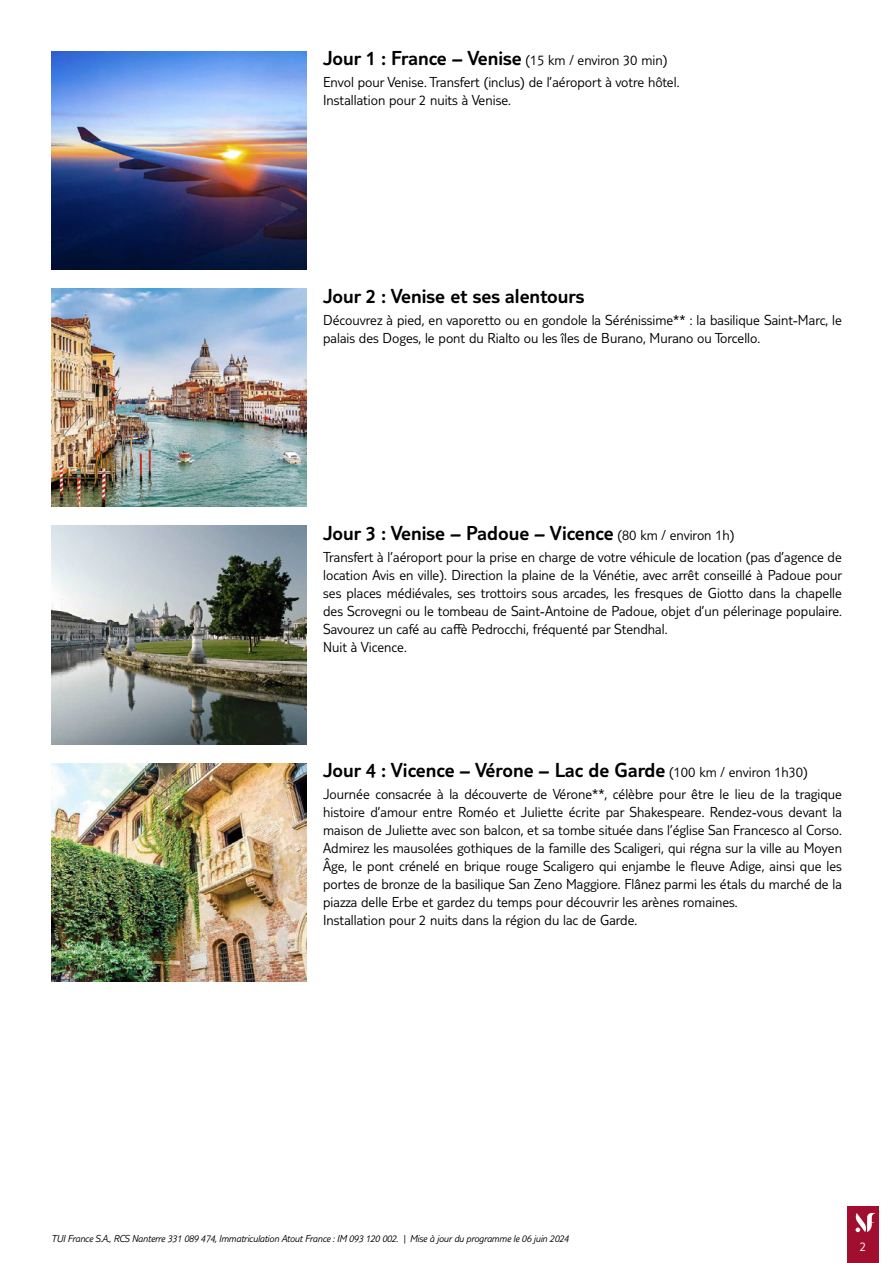
<style>
.page{position:relative;width:893px;height:1263px;background:#fff}
.page>*{position:absolute;margin:0;border:0;box-sizing:border-box;transform-origin:0 0}
.t1{font:300 21px "TUI Type";color:#000}
.t2{font:300 15px/18px "TUI Type";color:#000}
.t3{font:300 13.5px "TUI Type";color:#fff}
.t4{font:italic 300 10.5px "TUI Type";letter-spacing:-.02em;color:#000}
.s1{font-size:15px}
</style>
<div class="page">
<div style="left:847px;top:1206px;width:32px;height:57px;background:#a10e2f"></div>
<svg style="left:855px;top:1213px;width:21px;height:19px"></svg>
<img style="left:51px;top:51px;width:255px;height:219px">
<img style="left:51px;top:288px;width:255px;height:219px">
<img style="left:51px;top:526px;width:255px;height:218px">
<img style="left:51px;top:763px;width:255px;height:218px">
<h1 class="t1" style="left:323px;top:46px;width:346px">Jour 1 : France – Venise <span class="s1">(15 km / environ 30 min)</span></h1>
<p class="t2" style="left:323px;top:73px;width:358px">Envol pour Venise. Transfert (inclus) de l’aéroport à votre hôtel.<br>Installation pour 2 nuits à Venise.</p>
<h1 class="t1" style="left:323px;top:283px;width:263px">Jour 2 : Venise et ses alentours</h1>
<p class="t2" style="left:323px;top:310px;width:520px">Découvrez à pied, en vaporetto ou en gondole la Sérénissime** : la basilique Saint-Marc, le palais des Doges, le pont du Rialto ou les îles de Burano, Murano ou Torcello.</p>
<h1 class="t1" style="left:323px;top:521px;width:413px">Jour 3 : Venise – Padoue – Vicence <span class="s1">(80 km / environ 1h)</span></h1>
<p class="t2" style="left:323px;top:548px;width:521px">Transfert à l’aéroport pour la prise en charge de votre véhicule de location (pas d’agence de location Avis en ville). Direction la plaine de la Vénétie, avec arrêt conseillé à Padoue pour ses places médiévales, ses trottoirs sous arcades, les fresques de Giotto dans la chapelle des Scrovegni ou le tombeau de Saint-Antoine de Padoue, objet d’un pélerinage populaire.<br>Savourez un café au caffè Pedrocchi, fréquenté par Stendhal.<br>Nuit à Vicence.</p>
<h1 class="t1" style="left:323px;top:758px;width:486px">Jour 4 : Vicence – Vérone – Lac de Garde <span class="s1">(100 km / environ 1h30)</span></h1>
<p class="t2" style="left:323px;top:785px;width:520px">Journée consacrée à la découverte de Vérone**, célèbre pour être le lieu de la tragique histoire d’amour entre Roméo et Juliette écrite par Shakespeare. Rendez-vous devant la maison de Juliette avec son balcon, et sa tombe située dans l’église San Francesco al Corso.<br>Admirez les mausolées gothiques de la famille des Scaligeri, qui régna sur la ville au Moyen Âge, le pont crénelé en brique rouge Scaligero qui enjambe le fleuve Adige, ainsi que les portes de bronze de la basilique San Zeno Maggiore. Flânez parmi les étals du marché de la piazza delle Erbe et gardez du temps pour découvrir les arènes romaines.<br>Installation pour 2 nuits dans la région du lac de Garde.</p>
<p class="t4" style="left:51px;top:1232px;width:519px">TUI France S.A., RCS Nanterre 331 089 474, Immatriculation Atout France : IM 093 120 002. | Mise à jour du programme le 06 juin 2024</p>
<p class="t3" style="left:860px;top:1239px;width:8px">2</p>
</div>
